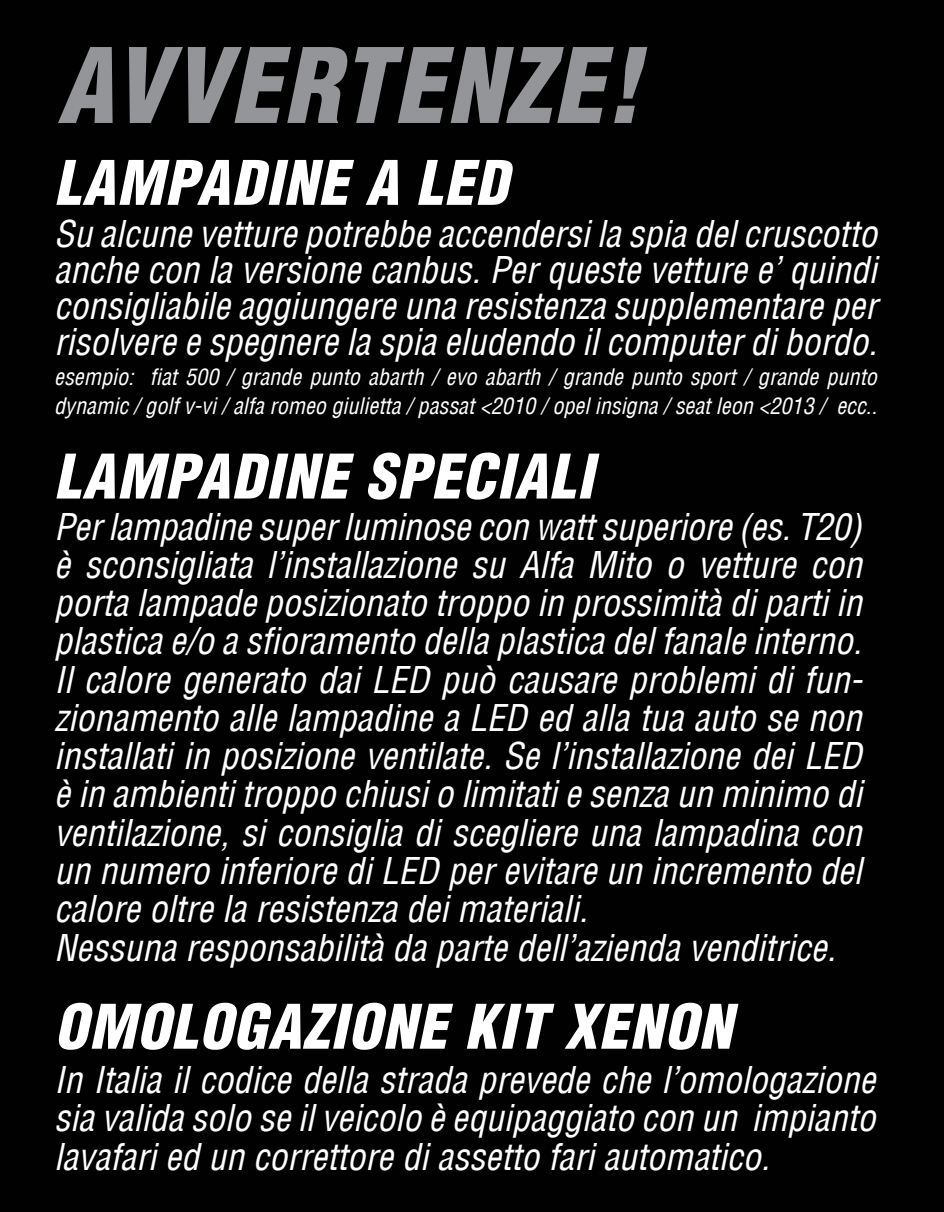
<style>
.page{position:relative;width:944px;height:1212px;background:#010101}
.page>*{position:absolute;margin:0;border:0;box-sizing:border-box;transform-origin:0 0}
.t1{font:italic 900 condensed 101.25px "Helvetica LT";letter-spacing:.025em;color:#939598}
.t2{font:italic 900 condensed 59.85px "Helvetica LT";letter-spacing:.02em;color:#fff}
.t3{font:italic condensed 36px/38.2px "Helvetica LT";color:#fff;text-align:justify}
.t4{font:italic condensed 22.28px/29.2px "Helvetica LT";color:#fff}
</style>
<div class="page">
<p class="t1" style="left:57px;top:22px;width:584px">AVVERTENZE!</p>
<p class="t2" style="left:54px;top:145px;width:455px">LAMPADINE A LED</p>
<p class="t3" style="left:54px;top:216px;width:824px;line-height:36px">Su alcune vetture potrebbe accendersi la spia del cruscotto anche con la versione canbus. Per queste vetture e’ quindi consigliabile aggiungere una resistenza supplementare per risolvere e spegnere la spia eludendo il computer di bordo.</p>
<p class="t4" style="left:54px;top:362px;width:824px">esempio: fiat 500 / grande punto abarth / evo abarth / grande punto sport / grande punto dynamic / golf v-vi / alfa romeo giulietta / passat &lt;2010 / opel insigna / seat leon &lt;2013 / ecc..</p>
<p class="t2" style="left:54px;top:439px;width:541px">LAMPADINE SPECIALI</p>
<p class="t3" style="left:54px;top:507px;width:809px">Per lampadine super luminose con watt superiore (es. T20)</p>
<p class="t3" style="left:54px;top:545px;width:809px">è sconsigliata l’installazione su Alfa Mito o vetture con porta lampade posizionato troppo in prossimità di parti in plastica e/o a sfioramento della plastica del fanale interno.</p>
<p class="t3" style="left:54px;top:660px;width:810px">Il calore generato dai LED può causare problemi di fun&shy;zionamento alle lampadine a LED ed alla tua auto se non installati in posizione ventilate. Se l’installazione dei LED è in ambienti troppo chiusi o limitati e senza un minimo di ventilazione, si consiglia di scegliere una lampadina con un numero inferiore di LED per evitare un incremento del calore oltre la resistenza dei materiali.</p>
<p class="t3" style="left:54px;top:928px;width:783px">Nessuna responsabilità da parte dell’azienda venditrice.</p>
<p class="t2" style="left:54px;top:989px;width:679px">OMOLOGAZIONE KIT XENON</p>
<p class="t3" style="left:54px;top:1061px;width:823px">In Italia il codice della strada prevede che l’omologazione sia valida solo se il veicolo è equipaggiato con un impianto lavafari ed un correttore di assetto fari automatico.</p>
</div>
